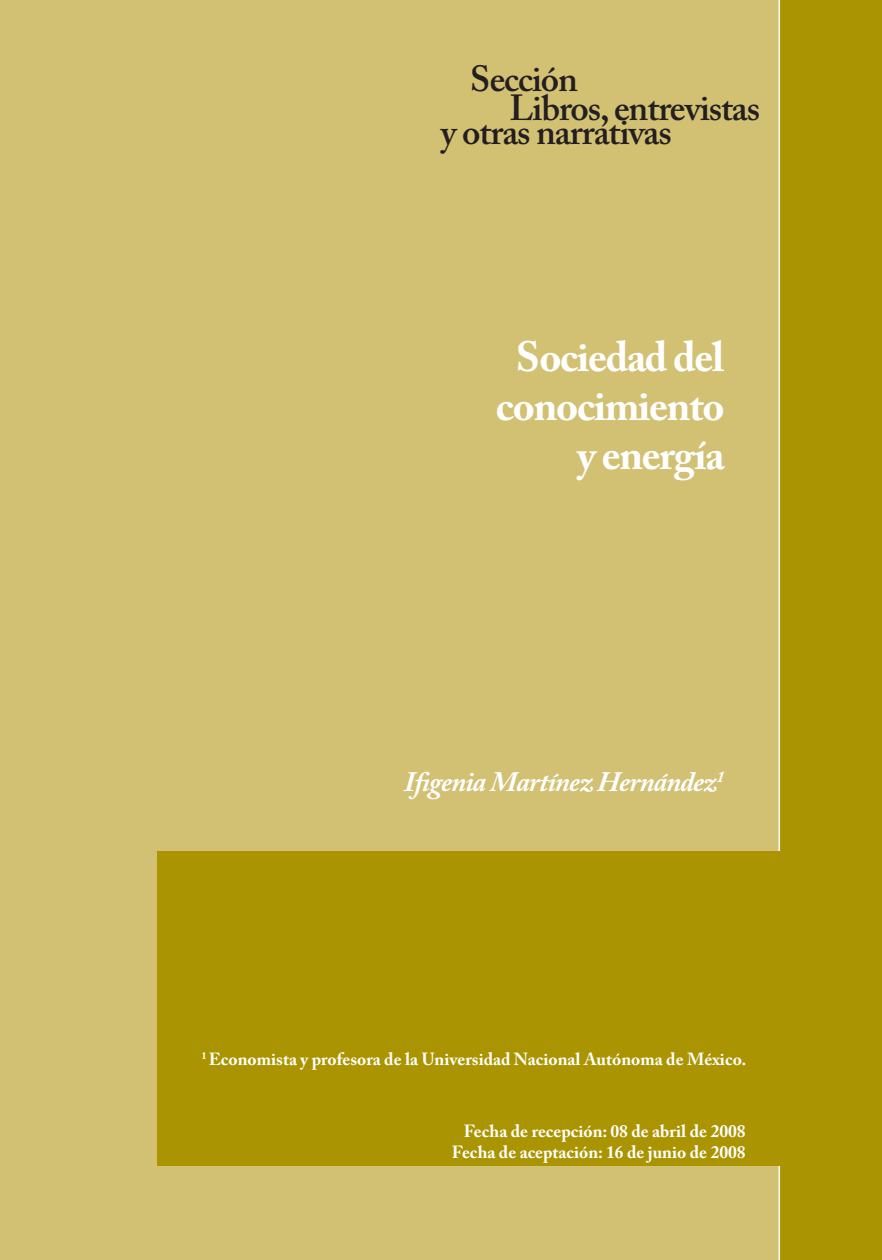
<style>
.page{position:relative;width:882px;height:1260px;background:#d2c073}
.page>*{position:absolute;margin:0;border:0;box-sizing:border-box;transform-origin:0 0}
.t1{font:700 42px/49px "Adobe Caslon Pro";letter-spacing:-.03em;color:#fff;text-align:center}
._7__Palabra_clave_es{font:600 36.05px "Adobe Caslon Pro";letter-spacing:-.03em;color:#231f20}
.t2{font:italic 700 28px "Adobe Caslon Pro";letter-spacing:-.03em;color:#fff}
._4__Cita_Portadilla{font:700 17.5px "Adobe Caslon Pro";color:#fff}
</style>
<div class="page">
<div style="left:778px;top:0;width:104px;height:1260px;background:#ab9401"></div>
<hr style="left:778px;top:0;width:2px;height:1260px;background:#fff">
<div style="left:158px;top:851px;width:636px;height:315px;background:#ab9401"></div>
<p class="_7__Palabra_clave_es" style="left:470px;top:57px;width:109px">Sección</p>
<p class="_7__Palabra_clave_es" style="left:510px;top:86px;width:252px">Libros, entrevistas</p>
<p class="_7__Palabra_clave_es" style="left:441px;top:110px;width:233px">y otras narrativas</p>
<p class="t1" style="left:496px;top:332px;width:230px">Sociedad del conocimiento</p>
<p class="t1" style="left:577px;top:430px;width:149px">y energía</p>
<p class="t2" style="left:404px;top:765px;width:322px">Ifigenia Martínez Hernández<sup>1</sup></p>
<p class="_4__Cita_Portadilla" style="left:202px;top:1049px;width:546px"><sup>1</sup> Economista y profesora de la Universidad Nacional Autónoma de México.</p>
<p class="_4__Cita_Portadilla" style="left:464px;top:1120px;width:284px">Fecha de recepción: 08 de abril de 2008</p>
<p class="_4__Cita_Portadilla" style="left:452px;top:1141px;width:295px">Fecha de aceptación: 16 de junio de 2008</p>
</div>
